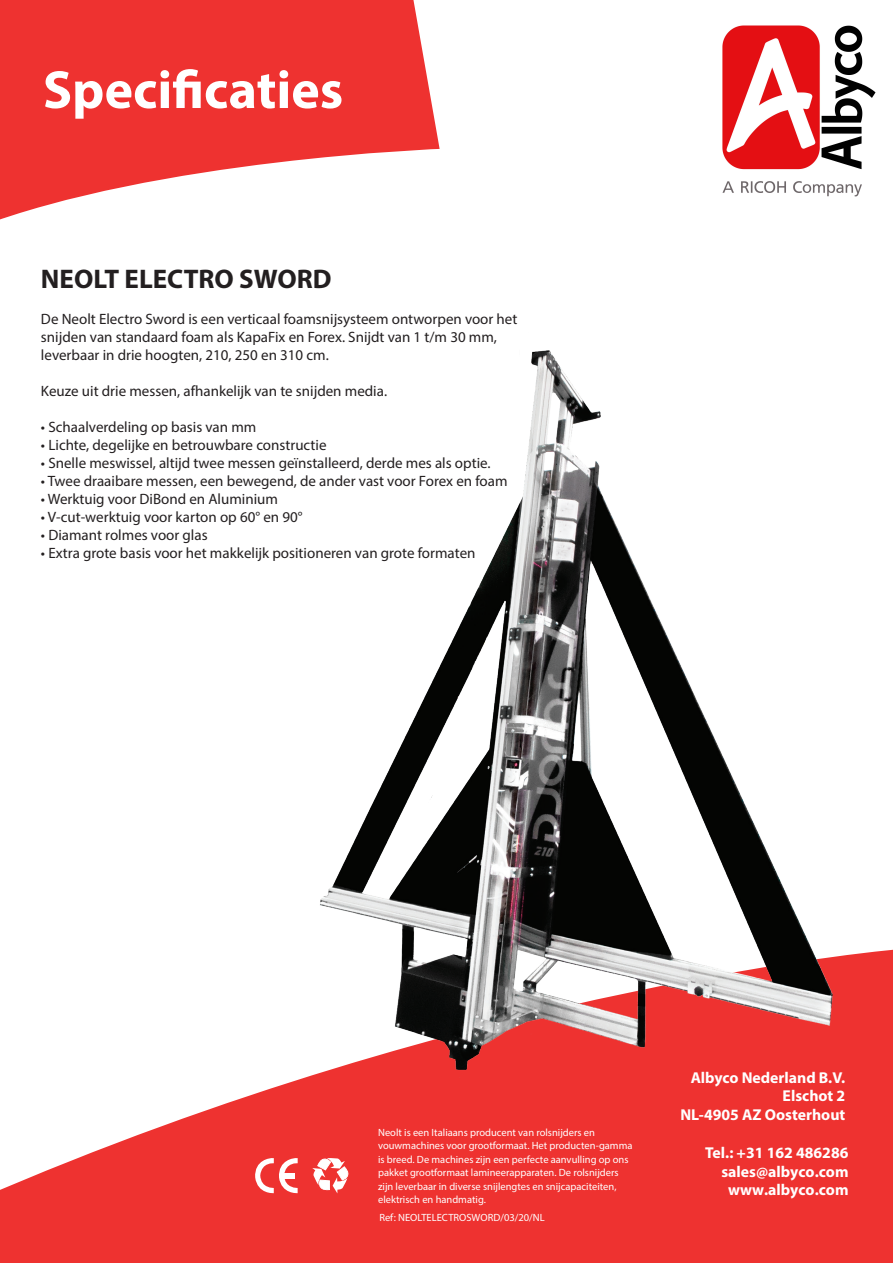
<style>
.page{position:relative;width:893px;height:1263px;background:#fff}
.page>*{position:absolute;margin:0;border:0;box-sizing:border-box;transform-origin:0 0}
.Testo_Titolo1_2righe{font:700 54px "Myriad Pro";color:#fff}
.t1{font:700 27px "Myriad Pro";color:#231f20}
.t2{font:700 15.75px/18.6px "Myriad Pro";color:#fff;text-align:right}
.t3{font:15px/18px "Myriad Pro";color:#231f20}
.Testo_fondo_2{font:10.5px/13.5px "Myriad Pro";color:#fff}
</style>
<div class="page">
<svg style="left:0;top:0;width:440px;height:220px;fill:#ee3230"></svg>
<svg style="left:0;top:949px;width:893px;height:314px;fill:#ee3230"></svg>
<svg style="left:312px;top:1158px;width:37px;height:35px"></svg>
<svg style="left:254px;top:1158px;width:44px;height:36px"></svg>
<div style="left:283px;top:1173px;width:11px;height:5px;background:#fff"></div>
<svg style="left:10px;top:1075px;width:32px;height:21px"></svg>
<img style="left:304px;top:350px;width:559px;height:775px">
<img style="left:722px;top:25px;width:154px;height:172px">
<p class="Testo_Titolo1_2righe" style="left:43px;top:55px;width:302px">Specificaties</p>
<p class="t1" style="left:41px;top:261px;width:292px">NEOLT ELECTRO SWORD</p>
<p class="t3" style="left:41px;top:310px;width:478px">De Neolt Electro Sword is een verticaal foamsnijsysteem ontworpen voor het snijden van standaard foam als KapaFix en Forex. Snijdt van 1 t/m 30 mm, leverbaar in drie hoogten, 210, 250 en 310 cm.</p>
<p class="t3" style="left:41px;top:382px;width:348px">Keuze uit drie messen, afhankelijk van te snijden media.</p>
<p class="t3" style="left:41px;top:418px;width:217px">• Schaalverdeling op basis van mm</p>
<p class="t3" style="left:41px;top:436px;width:287px">• Lichte, degelijke en betrouwbare constructie</p>
<p class="t3" style="left:41px;top:454px;width:451px">• Snelle meswissel, altijd twee messen geïnstalleerd, derde mes als optie.</p>
<p class="t3" style="left:41px;top:472px;width:468px">• Twee draaibare messen, een bewegend, de ander vast voor Forex en foam</p>
<p class="t3" style="left:41px;top:490px;width:238px">• Werktuig voor DiBond en Aluminium</p>
<p class="t3" style="left:41px;top:508px;width:263px">• V-cut-werktuig voor karton op 60° en 90°</p>
<p class="t3" style="left:41px;top:526px;width:168px">• Diamant rolmes voor glas</p>
<p class="t3" style="left:41px;top:544px;width:436px">• Extra grote basis voor het makkelijk positioneren van grote formaten</p>
<p class="Testo_fondo_2" style="left:378px;top:1125px;width:256px">Neolt is een Italiaans producent van rolsnijders en vouwmachines voor grootformaat. Het producten-gamma is breed. De machines zijn een perfecte aanvulling op ons pakket grootformaat lamineerapparaten. De rolsnijders zijn leverbaar in diverse snijlengtes en snijcapaciteiten, elektrisch en handmatig.</p>
<p class="Testo_fondo_2" style="left:379px;top:1210px;width:167px">Ref: NEOLTELECTROSWORD/03/20/NL</p>
<p class="t2" style="left:691px;top:1067px;width:156px">Albyco Nederland B.V.</p>
<p class="t2" style="left:783px;top:1086px;width:64px">Elschot 2</p>
<p class="t2" style="left:680px;top:1105px;width:166px">NL-4905 AZ Oosterhout</p>
<p class="t2" style="left:705px;top:1143px;width:145px">Tel.: +31 162 486286 sales@albyco.com www.albyco.com</p>
</div>
